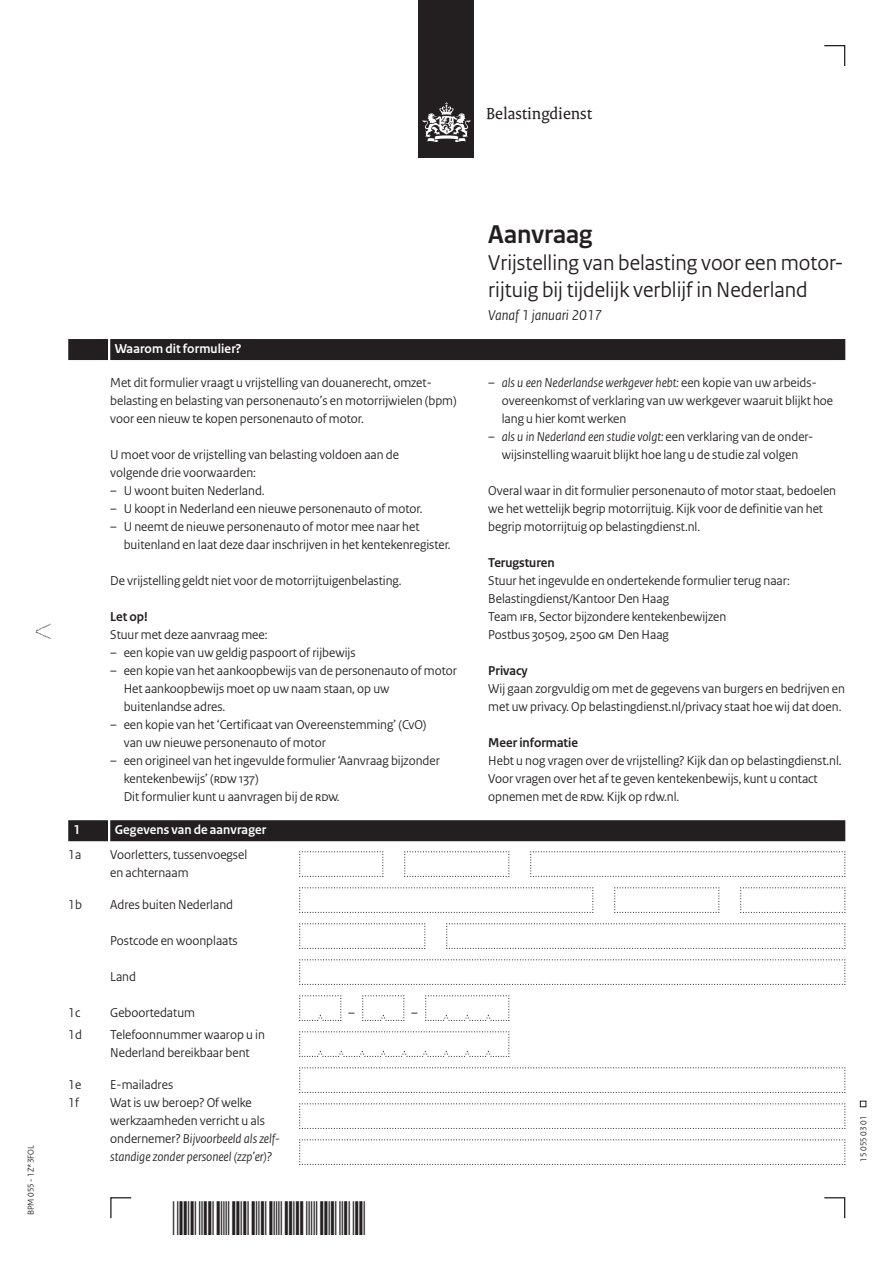
<style>
.page{position:relative;width:893px;height:1263px;background:#fff}
.page>*{position:absolute;margin:0;border:0;box-sizing:border-box;transform-origin:0 0}
.t1{font:700 27px "Rijksoverheid Sans Heading";color:#231f20}
.t2{font:22.5px/27px "Rijksoverheid Sans Heading";color:#231f20}
.t3{font:17.25px "Rijksoverheid Serif";color:#231f20}
.t4{font:italic 15px "Rijksoverheid Sans Heading";color:#231f20}
.t5{font:13.5px/18px "Rijksoverheid Sans Heading";color:#231f20}
.t6{font:700 13.5px "Rijksoverheid Sans Heading";letter-spacing:.01em;color:#fff}
.t7{font:700 13.5px "Rijksoverheid Sans Heading";color:#231f20}
.t8{font:9px "Rijksoverheid Sans Heading";color:#231f20}
.s1{font-style:italic}
</style>
<div class="page">
<svg style="left:824px;top:1197px;width:22px;height:22px"></svg>
<svg style="left:110px;top:1197px;width:22px;height:22px"></svg>
<svg style="left:824px;top:45px;width:22px;height:21px"></svg>
<svg style="left:860px;top:1101px;width:6px;height:6px"></svg>
<svg style="left:36px;top:624px;width:15px;height:15px"></svg>
<div style="left:419px;top:0;width:55px;height:158px;background:#231f20"></div>
<svg style="left:423px;top:102px;width:47px;height:40px"></svg>
<div style="left:110px;top:339px;width:735px;height:21px;background:#231f20"></div>
<div style="left:68px;top:339px;width:40px;height:21px;background:#231f20"></div>
<div style="left:110px;top:820px;width:735px;height:21px;background:#231f20"></div>
<div style="left:68px;top:820px;width:40px;height:21px;background:#231f20"></div>
<svg style="left:299px;top:851px;width:85px;height:26px"></svg>
<svg style="left:404px;top:851px;width:106px;height:26px"></svg>
<svg style="left:530px;top:851px;width:316px;height:26px"></svg>
<svg style="left:299px;top:887px;width:295px;height:26px"></svg>
<svg style="left:614px;top:887px;width:106px;height:26px"></svg>
<svg style="left:740px;top:887px;width:106px;height:26px"></svg>
<svg style="left:299px;top:923px;width:127px;height:26px"></svg>
<svg style="left:446px;top:923px;width:400px;height:26px"></svg>
<svg style="left:299px;top:959px;width:547px;height:26px"></svg>
<svg style="left:299px;top:995px;width:43px;height:26px"></svg>
<svg style="left:362px;top:995px;width:43px;height:26px"></svg>
<svg style="left:425px;top:995px;width:85px;height:26px"></svg>
<svg style="left:299px;top:1031px;width:211px;height:26px"></svg>
<svg style="left:299px;top:1067px;width:547px;height:26px"></svg>
<svg style="left:299px;top:1103px;width:547px;height:26px"></svg>
<svg style="left:299px;top:1139px;width:547px;height:26px"></svg>
<p class="t3" style="left:486px;top:103px;width:107px">Belastingdienst</p>
<p class="t8" style="left:26px;top:1215px;width:72px;rotate:-90deg">BPM 055 - 1Z*3FOL</p>
<p class="t6" style="left:115px;top:341px;width:128px">Waarom dit formulier?</p>
<p class="t5" style="left:110px;top:374px;width:348px">Met dit formulier vraagt u vrijstelling van douanerecht, omzet&shy;belasting en belasting van personenauto’s en motorrijwielen (bpm) voor een nieuw te kopen personenauto of motor.</p>
<p class="t5" style="left:110px;top:446px;width:290px">U moet voor de vrijstelling van belasting voldoen aan de volgende drie voorwaarden:</p>
<p class="t5" style="left:110px;top:482px;width:156px">– U woont buiten Nederland.</p>
<p class="t5" style="left:110px;top:500px;width:314px">– U koopt in Nederland een nieuwe personenauto of motor.</p>
<p class="t5" style="left:124px;top:518px;width:328px;text-indent:-14px">– U neemt de nieuwe personenauto of motor mee naar het buitenland en laat deze daar inschrijven in het kentekenregister.</p>
<p class="t5" style="left:110px;top:572px;width:293px">De vrijstelling geldt niet voor de motorrijtuigenbelasting.</p>
<p class="t7" style="left:110px;top:609px;width:39px">Let op!</p>
<p class="t5" style="left:110px;top:626px;width:159px">Stuur met deze aanvraag mee:</p>
<p class="t5" style="left:110px;top:644px;width:247px">– een kopie van uw geldig paspoort of rijbewijs</p>
<p class="t5" style="left:124px;top:662px;width:335px;text-indent:-14px">– een kopie van het aankoopbewijs van de personenauto of motor<br>Het aankoopbewijs moet op uw naam staan, op uw buitenlandse adres.</p>
<p class="t5" style="left:124px;top:716px;width:304px;text-indent:-14px">– een kopie van het ‘Certificaat van Overeenstemming’ (CvO) van uw nieuwe personenauto of motor</p>
<p class="t5" style="left:124px;top:752px;width:318px;text-indent:-14px">– een origineel van het ingevulde formulier ‘Aanvraag bijzonder kentekenbewijs’ (RDW 137)<br>Dit formulier kunt u aanvragen bij de RDW.</p>
<p class="t6" style="left:74px;top:822px;width:8px">1</p>
<p class="t6" style="left:115px;top:822px;width:153px">Gegevens van de aanvrager</p>
<p class="t5" style="left:68px;top:846px;width:15px">1a</p>
<p class="t5" style="left:110px;top:846px;width:138px">Voorletters, tussenvoegsel en achternaam</p>
<p class="t5" style="left:68px;top:896px;width:15px">1b</p>
<p class="t5" style="left:110px;top:896px;width:124px">Adres buiten Nederland</p>
<p class="t5" style="left:110px;top:932px;width:129px">Postcode en woonplaats</p>
<p class="t5" style="left:110px;top:968px;width:27px">Land</p>
<p class="t5" style="left:68px;top:1004px;width:14px">1c</p>
<p class="t5" style="left:110px;top:1004px;width:86px">Geboortedatum</p>
<p class="t5" style="left:348px;top:1004px;width:8px">–</p>
<p class="t5" style="left:411px;top:1004px;width:8px">–</p>
<p class="t5" style="left:68px;top:1026px;width:15px">1d</p>
<p class="t5" style="left:110px;top:1026px;width:156px">Telefoonnummer waarop u in<br>Nederland bereikbaar bent</p>
<p class="t5" style="left:68px;top:1076px;width:15px">1e</p>
<p class="t5" style="left:110px;top:1076px;width:64px">E-mailadres</p>
<p class="t5" style="left:68px;top:1094px;width:12px">1f</p>
<p class="t5" style="left:110px;top:1094px;width:171px">Wat is uw beroep? Of welke werkzaamheden verricht u als ondernemer? <span class="s1">Bijvoorbeeld als zelf&shy;standige zonder personeel (zzp’er)?</span></p>
<h1 class="t1" style="left:488px;top:219px;width:106px">Aanvraag</h1>
<h2 class="t2" style="left:488px;top:249px;width:354px">Vrijstelling van belasting voor een motor&shy;rijtuig bij tijdelijk verblijf in Nederland</h2>
<p class="t4" style="left:488px;top:306px;width:115px">Vanaf 1 januari 2017</p>
<p class="t5" style="left:502px;top:374px;width:333px;text-indent:-14px">– <span class="s1">als u een Nederlandse werkgever hebt:</span> een kopie van uw arbeids&shy;overeenkomst of verklaring van uw werkgever waaruit blijkt hoe lang u hier komt werken</p>
<p class="t5" style="left:488px;top:428px;width:325px;text-align:center">– <span class="s1">als u in Nederland een studie volgt:</span> een verklaring van de onder&shy;wijsinstelling waaruit blijkt hoe lang u de studie zal volgen</p>
<p class="t5" style="left:488px;top:482px;width:349px">Overal waar in dit formulier personenauto of motor staat, bedoelen we het wettelijk begrip motorrijtuig. Kijk voor de definitie van het begrip motorrijtuig op belastingdienst.nl.</p>
<p class="t7" style="left:488px;top:555px;width:68px">Terugsturen</p>
<p class="t5" style="left:488px;top:572px;width:303px">Stuur het ingevulde en ondertekende formulier terug naar:<br>Belastingdienst/Kantoor Den Haag<br>Team IFB, Sector bijzondere kentekenbewijzen<br>Postbus 30509, 2500 GM Den Haag</p>
<p class="t7" style="left:488px;top:663px;width:41px">Privacy</p>
<p class="t5" style="left:488px;top:680px;width:358px">Wij gaan zorgvuldig om met de gegevens van burgers en bedrijven en met uw privacy. Op belastingdienst.nl/privacy staat hoe wij dat doen.</p>
<p class="t7" style="left:488px;top:735px;width:91px">Meer informatie</p>
<p class="t5" style="left:488px;top:752px;width:355px">Hebt u nog vragen over de vrijstelling? Kijk dan op belastingdienst.nl.<br>Voor vragen over het af te geven kentekenbewijs, kunt u contact opnemen met de RDW. Kijk op rdw.nl.</p>
<p class="t8" style="left:858px;top:1161px;width:47px;rotate:-90deg">15 055 03 01</p>
</div>
